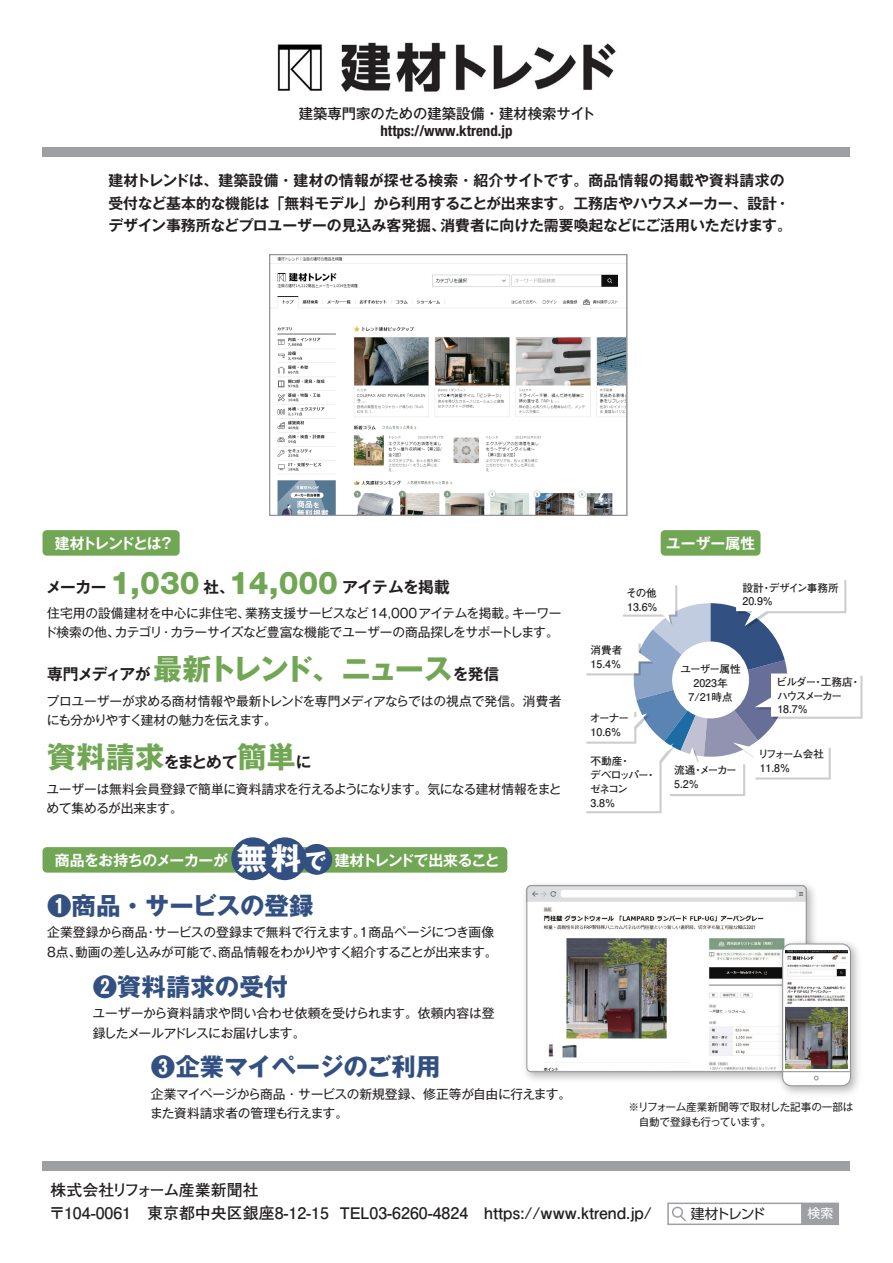
<style>
.page{position:relative;width:893px;height:1263px;background:#fff}
.page>*{position:absolute;margin:0;border:0;box-sizing:border-box;transform-origin:0 0}
.t1{font:700 30.6px "Gothic MB101 Pro";color:#fff}
.t2{font:700 29.25px "Gothic MB101 Pro";letter-spacing:-.095em;color:#71a654}
.t3{font:700 29.25px "Gothic MB101 Pro";letter-spacing:-.045em;color:#71a654}
.t4{font:700 24.45px "Gothic MB101 Pro";color:#325081}
.t5{font:700 15.9px/23.4px "Futo Go B101 Pro";color:#231f20}
.t6{font:700 15.75px "Gothic MB101 Pro De";letter-spacing:-.035em;color:#231f20}
.t7{font:700 14.85px/22.4px "Gothic MB101 Pro De";color:#231f20}
.t8{font:700 condensed 14.85px "Helvetica Neue LT Std";color:#231f20}
.t9{font:700 14.85px "Gothic MB101 Pro De";letter-spacing:-.035em;color:#fff}
.t10{font:700 14.85px "Gothic MB101 Pro De";letter-spacing:-.075em;color:#fff}
.t11{font:700 14.85px "Gothic MB101 Pro De";letter-spacing:-.115em;color:#fff}
.t12{font:500 14.4px "Gothic MB101 Pro";color:#231f20}
.t13{font:13.8px "UD Shin Go Pro";letter-spacing:-.135em;color:#231f20}
.t14{font:12.75px/19.2px "Gothic MB101 Pro";letter-spacing:-.025em;color:#231f20}
.t15{font:12.75px "UD Shin Go Pro";color:#fff}
.t16{font:700 10.65px/13.8px "Futo Go B101 Pro";letter-spacing:-.065em;color:#231f20}
.t17{font:10.65px/14.9px "Gothic MB101 Pro";letter-spacing:-.02em;color:#231f20}
.t18{font:700 10.65px/13.8px "Futo Go B101 Pro";letter-spacing:-.095em;color:#231f20}
.t19{font:700 10.65px/13.8px "Futo Go B101 Pro";letter-spacing:-.09em;color:#231f20}
.t20{font:700 10.65px/13.8px "Futo Go B101 Pro";color:#231f20;text-align:center}
.t21{font:700 10.65px/13.8px "Futo Go B101 Pro";letter-spacing:-.03em;color:#231f20}
.t22{font:700 10.65px "Futo Go B101 Pro";letter-spacing:-.145em;color:#231f20}
.s1{font-family:"Helvetica Neue LT Std";font-weight:800;font-size:31.5px;color:#71a654}
.s2{font-family:"Gothic MB101 Pro De";font-size:15.75px;color:#231f20}
.s3{font-size:22.05px}
</style>
<div class="page">
<img style="left:277px;top:42px;width:339px;height:50px">
<div style="left:43px;top:148px;width:807px;height:9px;background:#9d9fa2"></div>
<div style="left:43px;top:1161px;width:807px;height:10px;background:#9d9fa2"></div>
<img style="left:271px;top:257px;width:355px;height:257px">
<div style="left:269px;top:254px;width:359px;height:262px;border:1px solid #939598"></div>
<div style="left:43px;top:530px;width:137px;height:26px;background:#71a654;border-radius:4px"></div>
<div style="left:43px;top:847px;width:464px;height:26px;background:#71a654;border-radius:4px"></div>
<div style="left:661px;top:530px;width:99px;height:26px;background:#71a654;border-radius:4px"></div>
<svg style="left:586px;top:580px;width:276px;height:233px"></svg>
<div style="left:231px;top:837px;width:43px;height:43px;background:#325081;border-radius:50%"></div>
<div style="left:263px;top:837px;width:43px;height:43px;background:#325081;border-radius:50%"></div>
<div style="left:301px;top:844px;width:31px;height:31px;background:#325081;border-radius:50%"></div>
<div style="left:667px;top:1202px;width:136px;height:23px;border:2px solid #9d9fa2"></div>
<div style="left:801px;top:1202px;width:38px;height:23px;background:#9d9fa2;border:2px solid #9d9fa2"></div>
<div style="left:672px;top:1206px;width:11px;height:12px;border:2px solid #9d9fa2;border-radius:50%"></div>
<svg style="left:678px;top:1214px;width:8px;height:7px"></svg>
<svg style="left:526px;top:885px;width:281px;height:18px"></svg>
<img style="left:542px;top:906px;width:231px;height:164px">
<img style="left:773px;top:935px;width:86px;height:159px">
<div style="left:783px;top:944px;width:67px;height:142px;background:#fff;border-radius:9px"></div>
<div style="left:782px;top:943px;width:69px;height:143px;border:1px solid #939598;border-radius:9px"></div>
<hr style="left:783px;top:1071px;width:67px;height:1px;background:#939598">
<svg style="left:814px;top:1076px;width:5px;height:4px"></svg>
<img style="left:785px;top:950px;width:63px;height:119px">
<p class="t12" style="left:299px;top:101px;width:298px">建築専門家のための建築設備・建材検索サイト</p>
<p class="t8" style="left:381px;top:122px;width:133px">https://www.ktrend.jp</p>
<p class="t7" style="left:108px;top:168px;width:685px">建材トレンドは、建築設備・建材の情報が探せる検索・紹介サイトです。商品情報の掲載や資料請求の受付など基本的な機能は「無料モデル」から利用することが出来ます。工務店やハウスメーカー、設計・デザイン事務所などプロユーザーの見込み客発掘、消費者に向けた需要喚起などにご活用いただけます。</p>
<p class="t11" style="left:55px;top:531px;width:121px">建材トレンドとは？</p>
<p class="t6" style="left:46px;top:574px;width:405px">メーカー <span class="s1">1,030</span> 社、<span class="s1">14,000</span> アイテムを掲載</p>
<p class="t14" style="left:44px;top:602px;width:519px">住宅用の設備建材を中心に非住宅、業務支援サービスなど14,000アイテムを掲載。キーワード検索の他、カテゴリ・カラーサイズなど豊富な機能でユーザーの商品探しをサポートします。</p>
<h2 class="t2" style="left:47px;top:644px;width:454px"><span class="s2">専門メディアが</span>最新トレンド、ニュース<span class="s2">を発信</span></h2>
<p class="t14" style="left:47px;top:690px;width:516px">プロユーザーが求める商材情報や最新トレンドを専門メディアならではの視点で発信。消費者にも分かりやすく建材の魅力を伝えます。</p>
<h2 class="t3" style="left:47px;top:732px;width:266px">資料請求<span class="s2">をまとめて</span>簡単<span class="s2">に</span></h2>
<p class="t14" style="left:46px;top:778px;width:517px">ユーザーは無料会員登録で簡単に資料請求を行えるようになります。気になる建材情報をまとめて集めるが出来ます。</p>
<h1 class="t1" style="left:237px;top:833px;width:91px">無料<span class="s3">で</span></h1>
<p class="t9" style="left:55px;top:847px;width:175px">商品をお持ちのメーカーが</p>
<p class="t10" style="left:335px;top:847px;width:166px">建材トレンドで出来ること</p>
<h3 class="t4" style="left:47px;top:885px;width:268px">❶商品・サービスの登録</h3>
<p class="t14" style="left:47px;top:921px;width:452px">企業登録から商品・サービスの登録まで無料で行えます。1商品ページにつき画像<br>8点、動画の差し込みが可能で、商品情報をわかりやすく紹介することが出来ます。</p>
<h3 class="t4" style="left:93px;top:966px;width:197px">❷資料請求の受付</h3>
<p class="t14" style="left:93px;top:1002px;width:403px">ユーザーから資料請求や問い合わせ依頼を受けられます。依頼内容は登録したメールアドレスにお届けします。</p>
<h3 class="t4" style="left:151px;top:1046px;width:291px">❸企業マイページのご利用</h3>
<p class="t14" style="left:150px;top:1082px;width:423px">企業マイページから商品・サービスの新規登録、修正等が自由に行えます。また資料請求者の管理も行えます。</p>
<p class="t9" style="left:666px;top:531px;width:91px">ユーザー属性</p>
<p class="t16" style="left:626px;top:584px;width:33px">その他<br>13.6%</p>
<p class="t21" style="left:742px;top:579px;width:98px">設計・デザイン事務所<br>20.9%</p>
<p class="t16" style="left:590px;top:641px;width:33px">消費者<br>15.4%</p>
<p class="t16" style="left:590px;top:710px;width:41px">オーナー<br>10.6%</p>
<p class="t19" style="left:590px;top:753px;width:67px">不動産・<br>デベロッパー・ゼネコン<br>3.8%</p>
<p class="t20" style="left:680px;top:661px;width:62px">ユーザー属性<br>2023年<br>7/21時点</p>
<p class="t18" style="left:776px;top:673px;width:86px">ビルダー・工務店・ハウスメーカー<br>18.7%</p>
<p class="t22" style="left:758px;top:745px;width:67px">リフォーム会社</p>
<p class="t16" style="left:674px;top:762px;width:64px">流通・メーカー</p>
<p class="t16" style="left:760px;top:759px;width:32px">11.8%</p>
<p class="t16" style="left:674px;top:776px;width:26px">5.2%</p>
<p class="t17" style="left:629px;top:1098px;width:226px">※リフォーム産業新聞等で取材した記事の一部は　自動で登録も行っています。</p>
<p class="t5" style="left:49px;top:1176px;width:604px">株式会社リフォーム産業新聞社　<br>〒104-0061　東京都中央区銀座8-12-15 TEL03-6260-4824　https://www.ktrend.jp/</p>
<p class="t13" style="left:691px;top:1203px;width:89px">建材トレンド　</p>
<p class="t15" style="left:808px;top:1203px;width:27px">検索</p>
</div>
